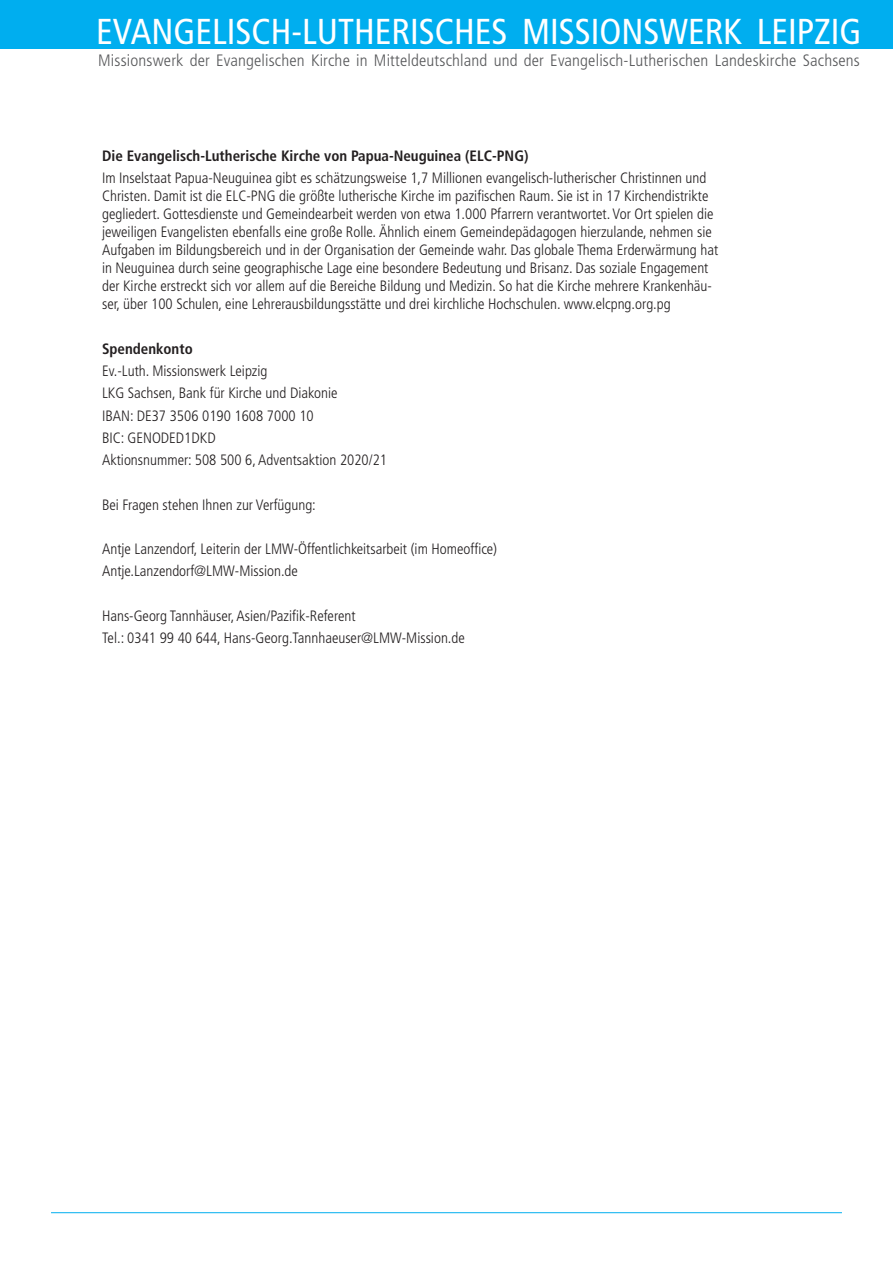
<style>
.page{position:relative;width:893px;height:1263px;background:#fff}
.page>*{position:absolute;margin:0;border:0;box-sizing:border-box;transform-origin:0 0}
.t1{font:condensed 36px "Frutiger";color:#fff}
.t2{font:300 condensed 16.5px "Frutiger";letter-spacing:.01em;color:#57585a}
.t3{font:300 condensed 15px/18px "Frutiger";color:#231f20}
.t4{font:700 condensed 15px "Frutiger";color:#231f20}
</style>
<div class="page">
<hr style="left:51px;top:1212px;width:791px;height:1px;background:#00aeef">
<div style="left:0;top:0;width:893px;height:49px;background:#00aeef"></div>
<h1 class="t1" style="left:96px;top:10px;width:767px">EVANGELISCH-LUTHERISCHES MISSIONSWERK LEIPZIG</h1>
<p class="t2" style="left:98px;top:51px;width:763px">Missionswerk der Evangelischen Kirche in Mitteldeutschland und der Evangelisch-Lutherischen Landeskirche Sachsens</p>
<p class="t4" style="left:102px;top:147px;width:428px">Die Evangelisch-Lutherische Kirche von Papua-Neuguinea (ELC-PNG)</p>
<p class="t3" style="left:102px;top:169px;width:618px">Im Inselstaat Papua-Neuguinea gibt es schätzungsweise 1,7 Millionen evangelisch-lutherischer Christinnen und Christen. Damit ist die ELC-PNG die größte lutherische Kirche im pazifischen Raum. Sie ist in 17 Kirchendistrikte gegliedert. Gottesdienste und Gemeindearbeit werden von etwa 1.000 Pfarrern verantwortet. Vor Ort spielen die jeweiligen Evangelisten ebenfalls eine große Rolle. Ähnlich einem Gemeindepädagogen hierzulande, nehmen sie Aufgaben im Bildungsbereich und in der Organisation der Gemeinde wahr. Das globale Thema Erderwärmung hat in Neuguinea durch seine geographische Lage eine besondere Bedeutung und Brisanz. Das soziale Engagement der Kirche erstreckt sich vor allem auf die Bereiche Bildung und Medizin. So hat die Kirche mehrere Krankenhäu&shy;ser, über 100 Schulen, eine Lehrerausbildungsstätte und drei kirchliche Hochschulen. www.elcpng.org.pg</p>
<p class="t4" style="left:102px;top:340px;width:92px">Spendenkonto</p>
<p class="t3" style="left:102px;top:360px;width:287px;line-height:22.2px">Ev.-Luth. Missionswerk Leipzig<br>LKG Sachsen, Bank für Kirche und Diakonie<br>IBAN: DE37 3506 0190 1608 7000 10<br>BIC: GENODED1DKD<br>Aktionsnummer: 508 500 6, Adventsaktion 2020/21</p>
<p class="t3" style="left:102px;top:496px;width:215px">Bei Fragen stehen Ihnen zur Verfügung:</p>
<p class="t3" style="left:102px;top:538px;width:397px;line-height:22.2px">Antje Lanzendorf, Leiterin der LMW-Öffentlichkeitsarbeit (im Homeoffice)<br>Antje.Lanzendorf@LMW-Mission.de</p>
<p class="t3" style="left:102px;top:605px;width:364px;line-height:22.2px">Hans-Georg Tannhäuser, Asien/Pazifik-Referent<br>Tel.: 0341 99 40 644, Hans-Georg.Tannhaeuser@LMW-Mission.de</p>
</div>
